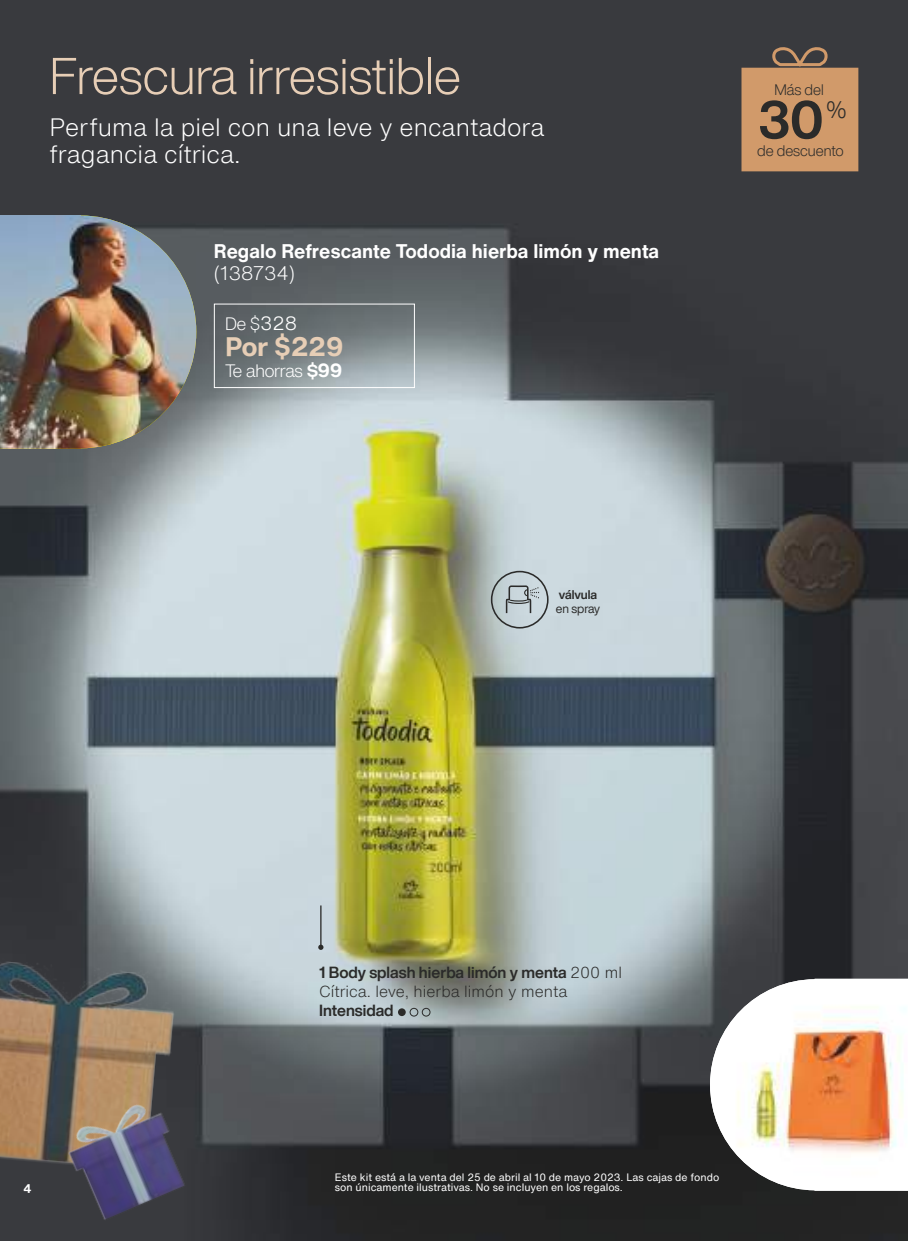
<style>
.page{position:relative;width:908px;height:1241px;background:#fff}
.page>*{position:absolute;margin:0;border:0;box-sizing:border-box;transform-origin:0 0}
.t1{font:700 52.15px "Helvetica Now Display";color:#2b2b2a}
.t2{font:300 50.75px "Helvetica Now Display";color:#e7ceb6}
.t3{font:300 24.5px/26.2px "Helvetica Now Text";color:#fff}
.t4{font:700 24.5px "Helvetica Now Micro";letter-spacing:-.05em;color:#e7ceb6}
.t5{font:300 23.45px "Helvetica Now Display";color:#2b2b2a}
.t6{font:700 19.25px "Helvetica Now Text";color:#fff}
.t7{font:300 19.25px "Helvetica Now Text";color:#fff}
.t8{font:300 17.5px "Helvetica Now Text";letter-spacing:-.05em;color:#fff}
.t9{font:700 15.75px "Helvetica Now Display";color:#2b2b2a}
.t10{font:300 15.75px "Helvetica Now Text";color:#2b2b2a}
.t11{font:300 14.88px "Helvetica Now Display";color:#2b2b2a}
.t12{font:700 12.25px "Helvetica Now Display";letter-spacing:-.005em;color:#2b2b2a}
.t13{font:12.25px "Helvetica Now Display";color:#2b2b2a}
.t14{font:700 12.25px "Helvetica Now Text";color:#fff}
.t15{font:10.5px/10.5px "Helvetica Now Text";color:#fff}
.s1{font-family:"Helvetica Now Micro"}
.s2{font-weight:700}
.s3{font-family:"Helvetica Now Micro";font-weight:700}
.s4{font-family:"Helvetica Now Text";font-weight:300}
</style>
<div class="page">
<img style="left:0;top:0;width:908px;height:1240px">
<img style="left:0;top:215px;width:196px;height:233px">
<hr style="left:320px;top:905px;width:1px;height:42px;background:#2b2b2a">
<svg style="left:318px;top:944px;width:5px;height:5px"></svg>
<img style="left:710px;top:978px;width:198px;height:212px">
<img style="left:0;top:944px;width:183px;height:238px">
<img style="left:57px;top:1088px;width:139px;height:139px">
<svg style="left:491px;top:570px;width:57px;height:58px;background:#b1bcc0"></svg>
<div style="left:214px;top:303px;width:201px;height:85px;border:1px solid #fff"></div>
<div style="left:398px;top:1008px;width:8px;height:7px;background:#2b2b2a;border-radius:50%"></div>
<div style="left:422px;top:1007px;width:8px;height:9px;border:1px solid #2b2b2a;border-radius:50%"></div>
<div style="left:410px;top:1007px;width:8px;height:9px;border:1px solid #2b2b2a;border-radius:50%"></div>
<svg style="left:771px;top:43px;width:58px;height:25px"></svg>
<div style="left:741px;top:68px;width:117px;height:103px;background:#d19a6a"></div>
<h2 class="t2" style="left:50px;top:42px;width:413px">Frescura irresistible</h2>
<h3 class="t3" style="left:50px;top:114px;width:496px">Perfuma la piel con una leve y encantadora fragancia cítrica.</h3>
<h3 class="t6" style="left:214px;top:236px;width:447px">Regalo Refrescante Tododia hierba limón y menta</h3>
<h3 class="t7" style="left:214px;top:259px;width:83px">(138734)</h3>
<h3 class="t8" style="left:225px;top:311px;width:74px">De $<span class="s1">328</span></h3>
<h3 class="t4" style="left:225px;top:328px;width:121px">Por $229</h3>
<h3 class="t8" style="left:225px;top:357px;width:120px">Te ahorras <span class="s2">$</span><span class="s3">99</span></h3>
<p class="t12" style="left:559px;top:586px;width:40px">válvula</p>
<p class="t13" style="left:556px;top:600px;width:46px">en spray</p>
<h3 class="t11" style="left:774px;top:80px;width:51px">Más del</h3>
<h1 class="t1" style="left:758px;top:84px;width:67px">30</h1>
<h3 class="t5" style="left:827px;top:93px;width:21px">%</h3>
<h3 class="t11" style="left:757px;top:140px;width:88px">de descuento</h3>
<p class="t14" style="left:23px;top:1179px;width:10px">4</p>
<h3 class="t9" style="left:319px;top:961px;width:304px">1 Body splash hierba limón y menta <span class="s4">200 ml</span></h3>
<h3 class="t10" style="left:319px;top:979px;width:250px">Cítrica. leve, hierba limón y menta</h3>
<h3 class="t9" style="left:319px;top:999px;width:76px">Intensidad</h3>
<p class="t15" style="left:335px;top:1171px;width:386px">Este kit está a la venta del 25 de abril al 10 de mayo 2023. Las cajas de fondo son únicamente ilustrativas. No se incluyen en los regalos.</p>
</div>
